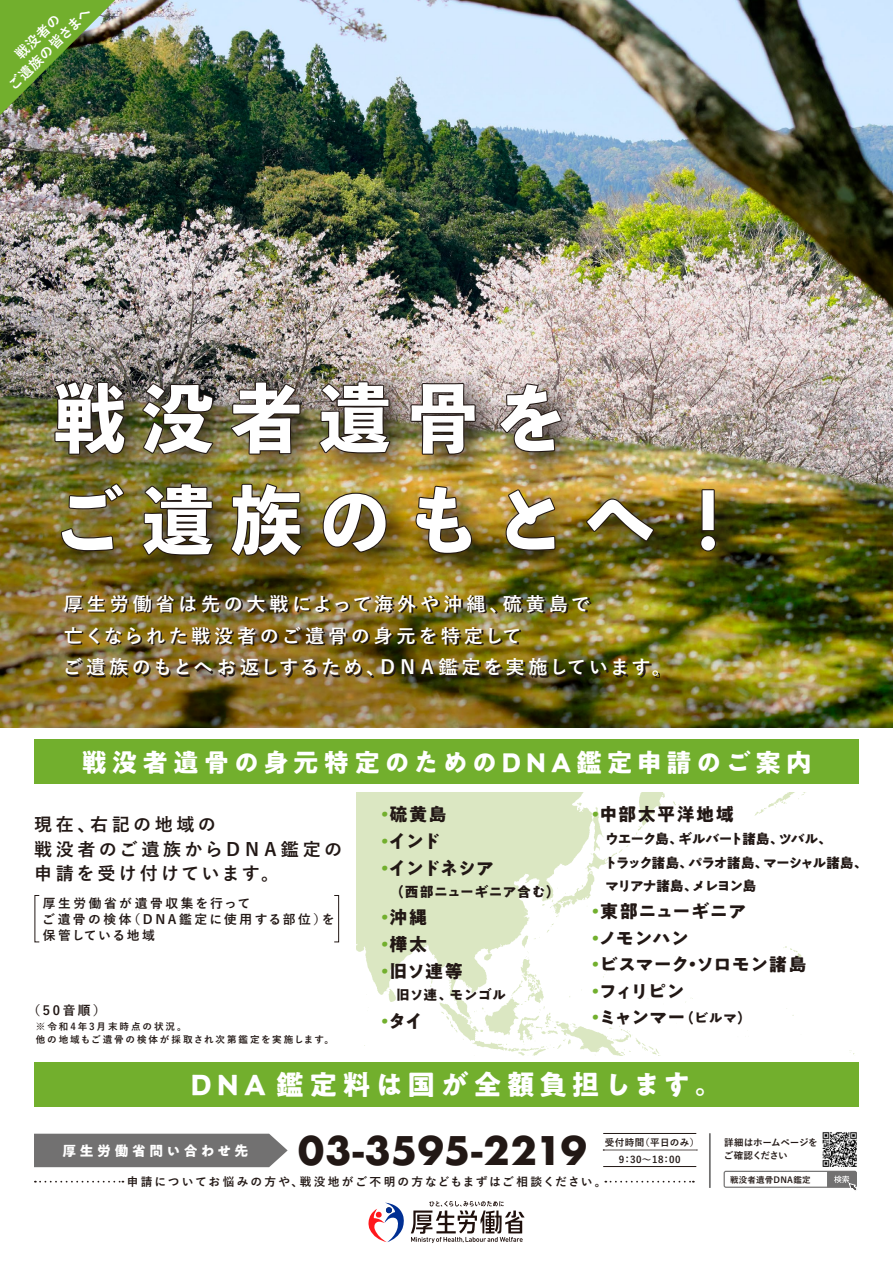
<style>
.page{position:relative;width:893px;height:1263px;background:#fff}
.page>*{position:absolute;margin:0;border:0;box-sizing:border-box;transform-origin:0 0}
.t1{font:74.4px/102px "P Bunkyu Md Go Std N EB";letter-spacing:.25em;color:#fff;scale:.95 1}
.t2{font:700 38.4px "Futura";letter-spacing:.01em;color:#221815}
.t3{font:700 27.6px "PA1 Gothic Std";letter-spacing:.195em;color:#fff}
.t4{font:700 25.5px "PA1 Gothic Std N";letter-spacing:.19em;color:#fff}
.t5{font:700 19.2px "Yu Go Pr 6 N";letter-spacing:.175em;color:#fff}
.t6{font:700 19.2px "Yu Go Pr 6 N";letter-spacing:.195em;color:#fff}
.t7{font:700 19.2px "Yu Go Pr 6 N";letter-spacing:.11em;color:#fff}
.t8{font:700 19.2px "Yu Go Pr 6 N";letter-spacing:.115em;color:#fff}
.t9{font:700 18px "PA1 Gothic Std";letter-spacing:.01em;color:#221815}
.t10{font:700 18px/24.5px "Yu Go Pr 6 N";letter-spacing:.175em;color:#221815}
.t11{font:700 18px "PA1 Gothic Std";color:#72af2d}
.t12{font:700 18px "PA1 Gothic Std";letter-spacing:.035em;color:#221815}
.t13{font:700 18px "PA1 Gothic Std";letter-spacing:.08em;color:#221815}
.t14{font:700 13.8px "PA1 Gothic Std";letter-spacing:-.05em;color:#221815}
.t15{font:700 13.8px "PA1 Gothic Std";letter-spacing:.035em;color:#221815}
.t16{font:700 13.8px/23.4px "PA1 Gothic Std";letter-spacing:-.1em;color:#221815}
.t17{font:700 13.8px/17px "Yu Go Pr 6 N";color:#fff;text-align:center}
.t18{font:700 13.8px "PA1 Gothic Std";letter-spacing:.25em;color:#fff}
.t19{font:700 13.8px "PA1 Gothic Std";letter-spacing:-.025em;color:#221815}
.t20{font:700 13.8px "PA1 Gothic Std";letter-spacing:-.085em;color:#221815}
.t21{font:700 12.75px/15.9px "Yu Go Pr 6 N";letter-spacing:.2em;color:#221815}
.t22{font:700 11.7px "Yu Go Pr 6 N";letter-spacing:.155em;color:#221815}
.t23{font:700 11.7px "Yu Go Pr 6 N";letter-spacing:.195em;color:#221815}
.t24{font:700 9.6px/12.8px "Yu Go Pr 6 N";letter-spacing:.195em;color:#221815}
.t25{font:700 9.6px/13.2px "Yu Go Pr 6 N";letter-spacing:-.025em;color:#221815}
.t26{font:700 9.6px/17px "Yu Go Pr 6 N";letter-spacing:.05em;color:#221815}
.t27{font:700 9.6px "Yu Go Pr 6 N";letter-spacing:.2em;color:#221815}
.t28{font:700 9.6px "Yu Go Pr 6 N";letter-spacing:.155em;color:#221815}
.t29{font:700 8.55px "Yu Go Pr 6 N";letter-spacing:.025em;color:#221815}
</style>
<div class="page">
<svg style="left:724px;top:1171px;width:133px;height:20px"></svg>
<img style="left:357px;top:793px;width:498px;height:262px">
<img style="left:0;top:0;width:893px;height:727px">
<div style="left:34px;top:1134px;width:254px;height:33px;background:#727171"></div>
<div style="left:41px;top:368px;width:707px;height:220px;background:#221815;opacity:.8"></div>
<img style="left:53px;top:380px;width:73px;height:76px">
<img style="left:141px;top:353px;width:74px;height:102px">
<img style="left:228px;top:380px;width:74px;height:76px">
<img style="left:318px;top:380px;width:74px;height:75px">
<img style="left:408px;top:382px;width:69px;height:74px">
<img style="left:498px;top:382px;width:65px;height:71px">
<img style="left:59px;top:482px;width:66px;height:70px">
<img style="left:141px;top:482px;width:74px;height:75px">
<img style="left:229px;top:482px;width:75px;height:76px">
<img style="left:322px;top:492px;width:66px;height:62px">
<img style="left:414px;top:485px;width:59px;height:70px">
<img style="left:505px;top:488px;width:52px;height:64px">
<img style="left:585px;top:497px;width:70px;height:45px">
<svg style="left:699px;top:488px;width:18px;height:65px"></svg>
<img style="left:66px;top:596px;width:594px;height:82px">
<div style="left:34px;top:740px;width:825px;height:44px;background:#72af2d"></div>
<div style="left:34px;top:1062px;width:825px;height:45px;background:#72af2d"></div>
<svg style="left:368px;top:1202px;width:36px;height:40px"></svg>
<svg style="left:411px;top:1201px;width:114px;height:42px"></svg>
<img style="left:822px;top:1132px;width:35px;height:35px">
<hr style="left:603px;top:1133px;width:93px;height:1px;background:#221815">
<svg style="left:603px;top:1150px;width:94px;height:1px"></svg>
<hr style="left:603px;top:1166px;width:93px;height:1px;background:#221815">
<hr style="left:709px;top:1133px;width:2px;height:55px;background:#727171">
<div style="left:334px;top:895px;width:5px;height:47px;border:1px solid #221815"></div>
<svg style="left:35px;top:1181px;width:88px;height:1px"></svg>
<svg style="left:605px;top:1181px;width:89px;height:1px"></svg>
<img style="left:0;top:0;width:127px;height:126px">
<p class="t17" style="left:-7px;top:70px;width:112px;rotate:-45deg">戦没者の<br>ご遺族の皆さまへ</p>
<h1 class="t1" style="left:54px;top:363px;width:727px">戦没者遺骨を<br>ご遺族のもとへ!</h1>
<h3 class="t5" style="left:503px;top:593px;width:89px">硫黄島で</h3>
<h3 class="t6" style="left:64px;top:593px;width:446px">厚生労働省は先の大戦によって海外や沖縄、</h3>
<h3 class="t5" style="left:64px;top:625px;width:459px">亡くなられた戦没者のご遺骨の身元を特定して</h3>
<h3 class="t8" style="left:378px;top:656px;width:294px">ＤＮＡ鑑定を実施しています。</h3>
<h3 class="t7" style="left:63px;top:656px;width:324px">ご遺族のもとへお返しするため、</h3>
<h3 class="t4" style="left:81px;top:746px;width:732px">戦没者遺骨の身元特定のためのDNA鑑定申請のご案内</h3>
<h3 class="t10" style="left:34px;top:813px;width:310px">現在、<br>戦没者のご遺族からＤＮＡ鑑定の申請を受け付けています。</h3>
<p class="t21" style="left:43px;top:895px;width:209px">厚生労働省が遺骨収集を行って</p>
<p class="t21" style="left:322px;top:911px;width:14px">を</p>
<h3 class="t10" style="left:90px;top:813px;width:128px">右記の地域の</h3>
<p class="t21" style="left:128px;top:911px;width:200px">（DNA鑑定に使用する部位）</p>
<p class="t21" style="left:42px;top:911px;width:114px">ご遺骨の検体<br>保管している地域</p>
<h3 class="t9" style="left:390px;top:803px;width:59px">硫黄島</h3>
<h3 class="t11" style="left:376px;top:803px;width:20px">・</h3>
<h3 class="t9" style="left:389px;top:830px;width:54px">インド</h3>
<h3 class="t11" style="left:376px;top:830px;width:20px">・</h3>
<h3 class="t9" style="left:389px;top:856px;width:107px">インドネシア</h3>
<h3 class="t11" style="left:376px;top:856px;width:20px">・</h3>
<p class="t15" style="left:381px;top:883px;width:180px">　（西部ニューギニア含む(</p>
<h3 class="t9" style="left:390px;top:906px;width:39px">沖縄</h3>
<h3 class="t11" style="left:376px;top:906px;width:20px">・</h3>
<h3 class="t9" style="left:390px;top:933px;width:39px">樺太</h3>
<h3 class="t11" style="left:376px;top:933px;width:20px">・</h3>
<h3 class="t13" style="left:599px;top:803px;width:136px">中部太平洋地域</h3>
<h3 class="t11" style="left:586px;top:803px;width:20px">・</h3>
<p class="t19" style="left:678px;top:830px;width:107px">ギルバート諸島、</p>
<p class="t14" style="left:592px;top:830px;width:92px">　ウエーク島、</p>
<p class="t14" style="left:778px;top:830px;width:55px">ツバル、</p>
<p class="t16" style="left:692px;top:852px;width:66px;text-indent:-100px">　トラック諸島、<br>メレヨン島</p>
<p class="t14" style="left:688px;top:854px;width:82px">パラオ諸島、</p>
<p class="t20" style="left:763px;top:854px;width:106px">マーシャル諸島、</p>
<p class="t14" style="left:592px;top:877px;width:107px">　マリアナ諸島、</p>
<h3 class="t12" style="left:600px;top:900px;width:148px">東部ニューギニア</h3>
<h3 class="t11" style="left:586px;top:900px;width:20px">・</h3>
<h3 class="t9" style="left:599px;top:926px;width:91px">ノモンハン</h3>
<h3 class="t11" style="left:586px;top:926px;width:20px">・</h3>
<h3 class="t9" style="left:389px;top:959px;width:75px">旧ソ連等</h3>
<h3 class="t11" style="left:376px;top:959px;width:20px">・</h3>
<h3 class="t9" style="left:600px;top:953px;width:208px">ビスマークソロモン諸島</h3>
<h3 class="t11" style="left:586px;top:953px;width:20px">・</h3>
<h3 class="t9" style="left:684px;top:953px;width:20px">・</h3>
<p class="t21" style="left:28px;top:1002px;width:80px">（50音順(</p>
<p class="t24" style="left:36px;top:1020px;width:300px">※令和３年12月末時点の状況。<br>他の地域もご遺骨の検体が採取され次第鑑定を実施します。</p>
<p class="t27" style="left:89px;top:1021px;width:99px">3月末時点の状況。</p>
<p class="t28" style="left:70px;top:1021px;width:7px">4</p>
<p class="t14" style="left:450px;top:986px;width:58px">モンゴル</p>
<p class="t14" style="left:381px;top:986px;width:72px">　旧ソ連、</p>
<h3 class="t9" style="left:388px;top:1009px;width:37px">タイ</h3>
<h3 class="t11" style="left:376px;top:1009px;width:20px">・</h3>
<h3 class="t9" style="left:599px;top:980px;width:87px">フィリピン</h3>
<h3 class="t11" style="left:586px;top:980px;width:20px">・</h3>
<h3 class="t9" style="left:598px;top:1006px;width:88px">ミャンマー</h3>
<p class="t14" style="left:680px;top:1009px;width:73px">（ビルマ(</p>
<h3 class="t11" style="left:586px;top:1006px;width:20px">・</h3>
<h3 class="t3" style="left:191px;top:1067px;width:533px">DNA 鑑定料は国が全額負担します。</h3>
<h2 class="t2" style="left:298px;top:1123px;width:290px">03-3595-2219</h2>
<p class="t28" style="left:640px;top:1136px;width:61px">（平日のみ(</p>
<p class="t26" style="left:619px;top:1134px;width:63px;text-indent:-14px">受付時間<br>9：30〜18：00</p>
<p class="t25" style="left:724px;top:1136px;width:96px">詳細はホームページをご確認ください</p>
<p class="t29" style="left:730px;top:1174px;width:82px">戦没者遺骨DNA鑑定</p>
<p class="t18" style="left:62px;top:1142px;width:187px">厚生労働省問い合わせ先</p>
<p class="t22" style="left:300px;top:1175px;width:308px">戦没地がご不明の方などもまずはご相談ください。</p>
<p class="t23" style="left:127px;top:1175px;width:178px">申請についてお悩みの方や、</p>
</div>
